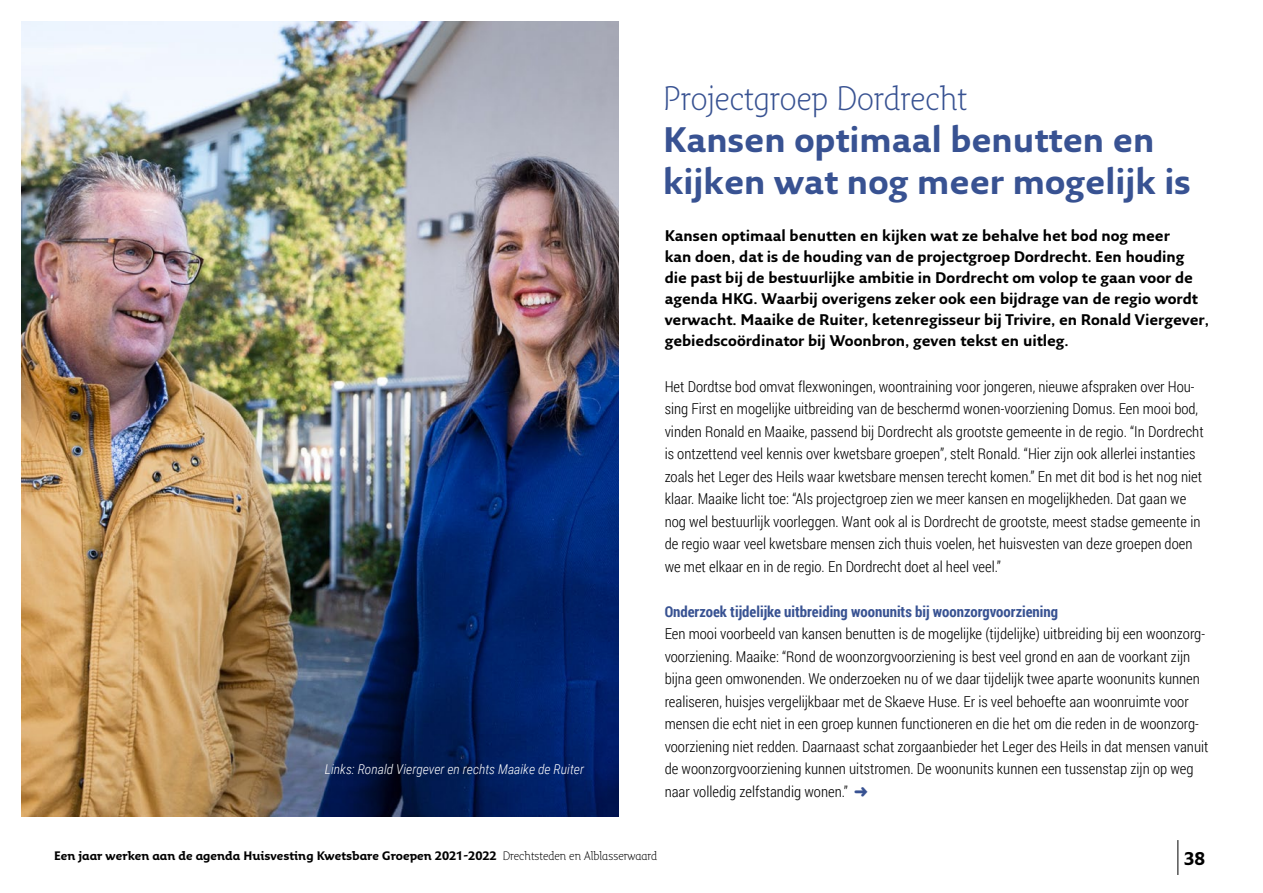
<style>
.page{position:relative;width:1263px;height:893px;background:#fff}
.page>*{position:absolute;margin:0;border:0;box-sizing:border-box;transform-origin:0 0}
.t1{font:700 34.5px/42px "Fresco Sans Plus";color:#385292}
.t2{font:300 33px "Fresco Inf Sans";color:#385292}
.t3{font:700 18px "Fresco Inf Sans";color:#000}
.t4{font:300 15px/22.5px "Roboto Condensed";color:#000}
.t5{font:700 15px/21px "Fresco Sans Plus";color:#000}
.t6{font:700 15px "Roboto Condensed";color:#385292}
.t7{font:italic 300 13.5px "Roboto Condensed";color:#fff}
.t8{font:700 12px "Fresco Inf Sans";color:#000}
.s1{color:#385292}
.s2{font-weight:300}
</style>
<div class="page">
<hr style="left:1177px;top:840px;width:1px;height:35px;background:#000">
<img style="left:21px;top:21px;width:598px;height:795px">
<p class="t7" style="left:325px;top:760px;width:261px">Links: Ronald Viergever en rechts Maaike de Ruiter</p>
<p class="t2" style="left:663px;top:78px;width:306px">Projectgroep Dordrecht</p>
<p class="t1" style="left:663px;top:118px;width:529px">Kansen optimaal benutten en kijken wat nog meer mogelijk is</p>
<p class="t5" style="left:665px;top:225px;width:546px">Kansen optimaal benutten en kijken wat ze behalve het bod nog meer<br>kan doen, dat is de houding van de projectgroep Dordrecht. Een houding die past bij de bestuurlijke ambitie in Dordrecht om volop te gaan voor de agenda HKG. Waarbij overigens zeker ook een bijdrage van de regio wordt verwacht. Maaike de Ruiter, ketenregisseur bij Trivire, en Ronald Viergever, gebiedscoördinator bij Woonbron, geven tekst en uitleg.</p>
<p class="t4" style="left:665px;top:374px;width:540px">Het Dordtse bod omvat flexwoningen, woontraining voor jongeren, nieuwe afspraken over Hou&shy;sing First en mogelijke uitbreiding van de beschermd wonen-voorziening Domus. Een mooi bod, vinden Ronald en Maaike, passend bij Dordrecht als grootste gemeente in de regio. “In Dordrecht is ontzettend veel kennis over kwetsbare groepen”, stelt Ronald. “Hier zijn ook allerlei instanties zoals het Leger des Heils waar kwetsbare mensen terecht komen.” En met dit bod is het nog niet klaar. Maaike licht toe: “Als projectgroep zien we meer kansen en mogelijkheden. Dat gaan we nog wel bestuurlijk voorleggen. Want ook al is Dordrecht de grootste, meest stadse gemeente in de regio waar veel kwetsbare mensen zich thuis voelen, het huisvesten van deze groepen doen we met elkaar en in de regio. En Dordrecht doet al heel veel.”</p>
<p class="t6" style="left:665px;top:601px;width:395px">Onderzoek tijdelijke uitbreiding woonunits bij woonzorgvoorziening</p>
<p class="t4" style="left:665px;top:622px;width:545px">Een mooi voorbeeld van kansen benutten is de mogelijke (tijdelijke) uitbreiding bij een woonzorg&shy;voorziening. Maaike: “Rond de woonzorgvoorziening is best veel grond en aan de voorkant zijn bijna geen omwonenden. We onderzoeken nu of we daar tijdelijk twee aparte woonunits kunnen realiseren, huisjes vergelijkbaar met de Skaeve Huse. Er is veel behoefte aan woonruimte voor mensen die echt niet in een groep kunnen functioneren en die het om die reden in de woonzorg&shy;voorziening niet redden. Daarnaast schat zorgaanbieder het Leger des Heils in dat mensen vanuit de woonzorgvoorziening kunnen uitstromen. De woonunits kunnen een tussenstap zijn op weg naar volledig zelfstandig wonen.” <span class="s1">➜</span></p>
<p class="t8" style="left:54px;top:848px;width:605px">Een jaar werken aan de agenda Huisvesting Kwetsbare Groepen 2021-2022 <span class="s2">Drechtsteden en Alblasserwaard</span></p>
<p class="t3" style="left:1184px;top:847px;width:23px">38</p>
</div>
